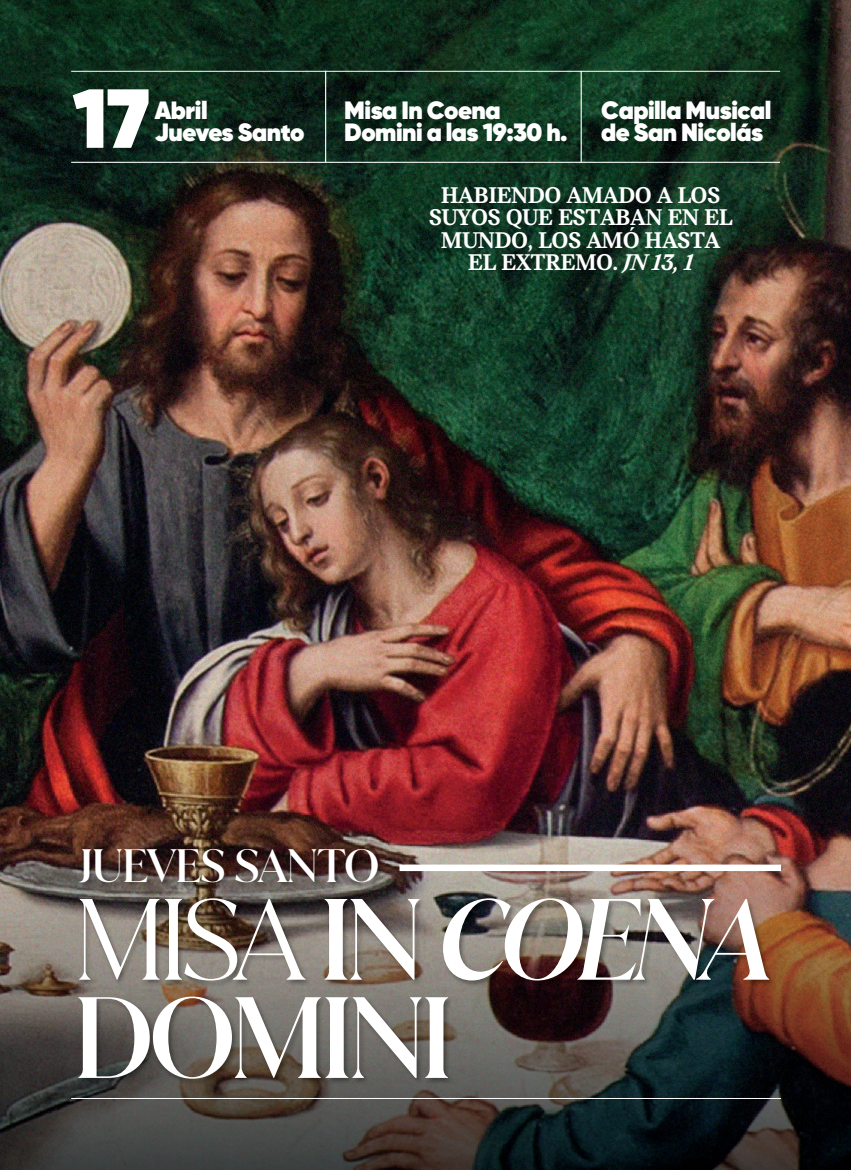
<style>
.page{position:relative;width:851px;height:1170px;background:#fff}
.page>*{position:absolute;margin:0;border:0;box-sizing:border-box;transform-origin:0 0}
.t1{font:500 110.75px/98.2px "Juana";letter-spacing:-.065em;color:#fff}
.t2{font:800 83.5px "Gilroy";color:#fff}
.t3{font:500 45px "Juana";letter-spacing:-.03em;color:#fff}
.t4{font:800 25px/22.5px "Gilroy";letter-spacing:-.02em;color:#fff}
.t5{font:22.5px/22.5px "TT Livret Text Dm Bd";letter-spacing:-.025em;color:#fff;text-align:center}
.s1{font-family:"TT Livret Text Dm Bd It"}
.s2{font-weight:300}
.s3{font-style:italic}
</style>
<div class="page">
<img style="left:0;top:0;width:850px;height:1169px">
<hr style="left:71px;top:71px;width:709px;height:1px;background:#fff">
<hr style="left:71px;top:162px;width:709px;height:1px;background:#fff">
<hr style="left:325px;top:71px;width:1px;height:91px;background:#fff">
<hr style="left:580px;top:71px;width:1px;height:91px;background:#fff">
<hr style="left:71px;top:1097px;width:709px;height:1px;background:#fff">
<img style="left:77px;top:897px;width:699px;height:188px">
<img style="left:78px;top:847px;width:307px;height:42px">
<div style="left:399px;top:864px;width:381px;height:7px;background:#fff"></div>
<h2 class="t2" style="left:73px;top:65px;width:78px">17</h2>
<p class="t4" style="left:155px;top:99px;width:151px">Abril<br>Jueves Santo</p>
<p class="t4" style="left:344px;top:99px;width:225px">Misa In Coena<br>Domini a las 19:30 h.</p>
<p class="t4" style="left:601px;top:99px;width:172px">Capilla Musical de San Nicolás</p>
<p class="t5" style="left:428px;top:183px;width:305px">HABIENDO AMADO A LOS<br>SUYOS QUE ESTABAN EN EL<br>MUNDO, LOS AMÓ HASTA<br>EL EXTREMO. <span class="s1">JN 13, 1</span></p>
<h3 class="t3" style="left:78px;top:836px;width:303px">JUEVES SANTO</h3>
<h1 class="t1" style="left:73px;top:889px;width:701px"><span class="s2">MISA</span> IN <span class="s3">COENA<br></span>DOMINI</h1>
</div>
